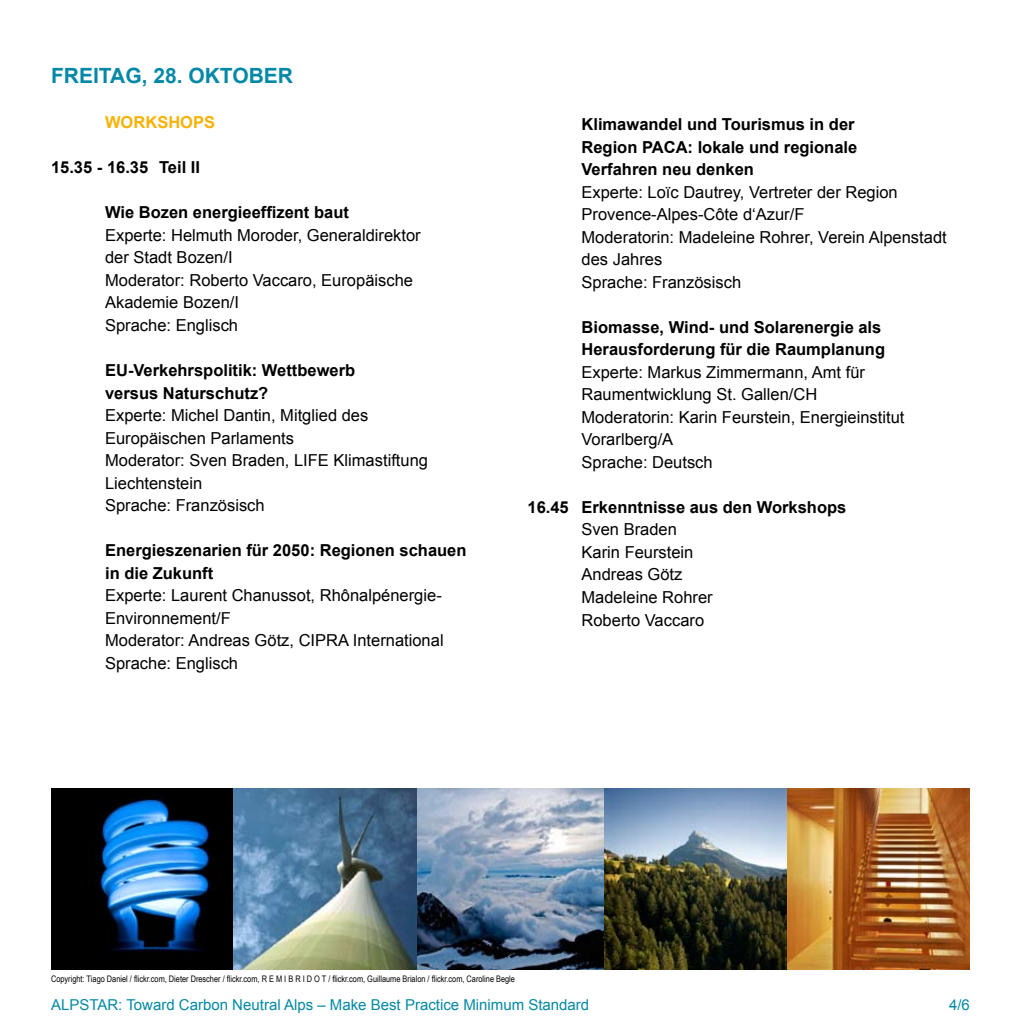
<style>
.page{position:relative;width:1021px;height:1021px;background:#fff}
.page>*{position:absolute;margin:0;border:0;box-sizing:border-box;transform-origin:0 0}
.t1{font:700 21px "Arial";color:#0389a5}
.t2{font:16.5px/22.5px "Arial";color:#000}
.t3{font:700 16.5px/22.5px "Arial";color:#000}
.t4{font:700 16.5px "Arial";color:#f8b207}
.t5{font:15px "Arial";color:#0389a5}
.t6{font:9px "Arial Narrow";color:#000}
</style>
<div class="page">
<img style="left:417px;top:788px;width:187px;height:181px">
<img style="left:51px;top:788px;width:366px;height:181px">
<img style="left:604px;top:788px;width:365px;height:181px">
<p class="t1" style="left:51px;top:62px;width:15px">Fre</p>
<p class="t1" style="left:93px;top:62px;width:186px">itag, 28. Oktober</p>
<p class="t4" style="left:105px;top:112px;width:99px">Workshops</p>
<p class="t3" style="left:51px;top:157px;width:145px">15.35 - 16.35 Teil II</p>
<p class="t3" style="left:105px;top:202px;width:245px">Wie Bozen energieeffizent baut</p>
<p class="t2" style="left:105px;top:224px;width:317px">Experte: Helmuth Moroder, Generaldirektor der Stadt Bozen/I<br>Moderator: Roberto Vaccaro, Europäische<br>Akademie Bozen/I<br>Sprache: Englisch</p>
<p class="t3" style="left:105px;top:359px;width:252px">EU-Verkehrspolitik: Wettbewerb versus Naturschutz?</p>
<p class="t2" style="left:105px;top:404px;width:324px">Experte: Michel Dantin, Mitglied des<br>Europäischen Parlaments<br>Moderator: Sven Braden, LIFE Klimastiftung<br>Liechtenstein<br>Sprache: Französisch</p>
<p class="t3" style="left:105px;top:539px;width:363px">Energieszenarien für 2050: Regionen schauen in die Zukunft</p>
<p class="t2" style="left:105px;top:584px;width:340px">Experte: Laurent Chanussot, Rhônalpénergie-<br>Environnement/F<br>Moderator: Andreas Götz, CIPRA International<br>Sprache: Englisch</p>
<p class="t3" style="left:581px;top:114px;width:277px;text-align:center">limawandel und Tourismus in der<br>Region PACA: lokale und regionale</p>
<p class="t3" style="left:527px;top:159px;width:34px">V</p>
<p class="t3" style="left:591px;top:159px;width:164px">erfahren neu denken</p>
<p class="t2" style="left:581px;top:181px;width:367px">Experte: Loïc Dautrey, Vertreter der Region<br>Provence-Alpes-Côte d‘Azur/F<br>Moderatorin: Madeleine Rohrer, Verein Alpenstadt des Jahres<br>Sprache: Französisch</p>
<p class="t3" style="left:527px;top:316px;width:34px">B</p>
<p class="t3" style="left:593px;top:316px;width:289px">iomasse, Wind- und Solarenergie als</p>
<p class="t3" style="left:527px;top:339px;width:34px">H</p>
<p class="t3" style="left:593px;top:339px;width:293px">erausforderung für die Raumplanung</p>
<p class="t2" style="left:581px;top:361px;width:324px">Experte: Markus Zimmermann, Amt für<br>Raumentwicklung St. Gallen/CH<br>Moderatorin: Karin Feurstein, Energieinstitut<br>Vorarlberg/A<br>Sprache: Deutsch</p>
<p class="t3" style="left:527px;top:496px;width:320px">16.45 Erkenntnisse aus den Workshops</p>
<p class="t2" style="left:581px;top:518px;width:133px">Sven Braden<br>Karin Feurstein<br>Andreas Götz<br>Madeleine Rohrer<br>Roberto Vaccaro</p>
<p class="t3" style="left:527px;top:114px;width:34px">K</p>
<p class="t6" style="left:51px;top:972px;width:465px">Copyright: Tiago Daniel / flickr.com, Dieter Drescher / flickr.com, r e m i b r i d o t / flickr.com, Guillaume Brialon / flickr.com, Caroline Begle</p>
<p class="t5" style="left:51px;top:994px;width:21px">Alpstar</p>
<p class="t5" style="left:118px;top:994px;width:472px">: Toward Carbon Neutral Alps – Make Best Practice Minimum Standard</p>
<p class="t5" style="left:949px;top:994px;width:22px">4/6</p>
</div>
